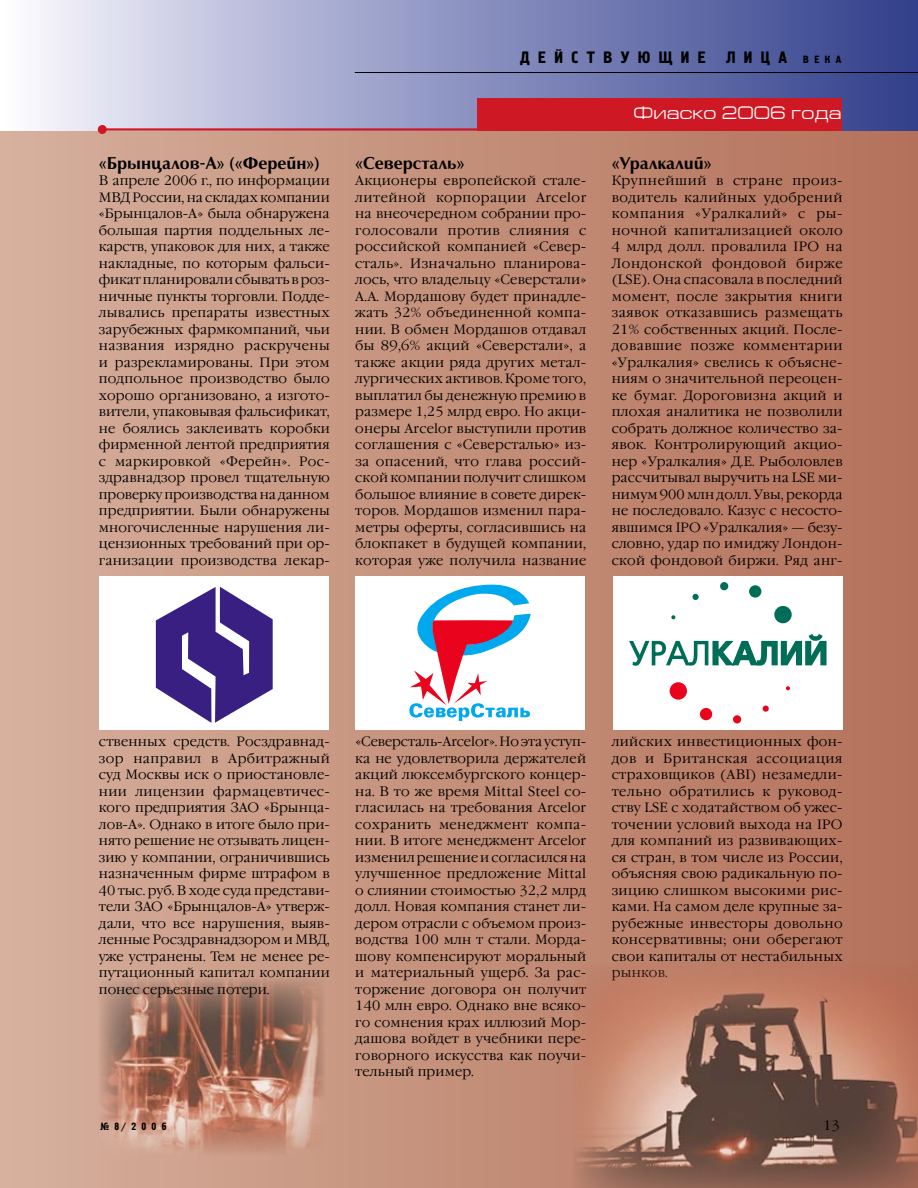
<style>
.page{position:relative;width:918px;height:1188px;background:#fff}
.page>*{position:absolute;margin:0;border:0;box-sizing:border-box;transform-origin:0 0}
.t1{font:18px "Europe Ext";color:#fff}
.t2{font:700 16.5px "Opium";color:#000}
.t3{font:16.5px "Hermes C";letter-spacing:.505em;color:#000}
.t4{font:300 13.5px/16.5px "Garamond C";letter-spacing:.02em;color:#000;text-align:justify}
.t5{font:10.5px "Hermes C";color:#000}
.s1{font-size:10.5px}
</style>
<div class="page">
<div style="left:0;top:0;width:918px;height:1188px;background:linear-gradient(to right,#d6b09d,#b3715a)"></div>
<img style="left:98px;top:978px;width:227px;height:178px">
<div style="left:0;top:0;width:918px;height:131px;background:linear-gradient(to right,#f6f4fd,#2d3c8a)"></div>
<div style="left:477px;top:98px;width:364px;height:33px;background:#ce1824"></div>
<hr style="left:102px;top:128px;width:375px;height:3px;background:#ce1824">
<div style="left:98px;top:125px;width:9px;height:9px;background:#ce1824;border-radius:50%"></div>
<div style="left:355px;top:576px;width:230px;height:153px;background:#fff"></div>
<svg style="left:409px;top:585px;width:122px;height:136px"></svg>
<div style="left:613px;top:576px;width:230px;height:153px;background:#fff"></div>
<svg style="left:629px;top:634px;width:198px;height:32px"></svg>
<div style="left:774px;top:606px;width:18px;height:17px;background:#006e57;border-radius:50%"></div>
<div style="left:749px;top:585px;width:12px;height:13px;background:#006e57;border-radius:50%"></div>
<div style="left:720px;top:582px;width:8px;height:8px;background:#006e57;border-radius:50%"></div>
<svg style="left:693px;top:594px;width:6px;height:6px"></svg>
<svg style="left:671px;top:615px;width:4px;height:4px"></svg>
<div style="left:670px;top:682px;width:17px;height:18px;background:#ea031d;border-radius:50%"></div>
<div style="left:700px;top:708px;width:12px;height:12px;background:#ea031d;border-radius:50%"></div>
<div style="left:733px;top:715px;width:8px;height:8px;background:#ea031d;border-radius:50%"></div>
<svg style="left:763px;top:706px;width:6px;height:6px"></svg>
<svg style="left:786px;top:686px;width:4px;height:4px"></svg>
<div style="left:99px;top:576px;width:230px;height:153px;background:#fff"></div>
<svg style="left:156px;top:587px;width:117px;height:136px"></svg>
<img style="left:573px;top:963px;width:345px;height:225px">
<hr style="left:355px;top:72px;width:563px;height:1px;background:#000">
<p class="t3" style="left:520px;top:48px;width:294px">ДЕЙСТВУЮЩИЕ лица <span class="s1">века</span></p>
<p class="t2" style="left:99px;top:152px;width:223px">«Брынцалов-А» («Ферейн»)</p>
<p class="t4" style="left:99px;top:173px;width:232px">В апреле 2 006 г., по информации МВД России, на складах компании «Брынцалов-А» была обнаружена большая партия поддельных ле&shy;карств, упаковок для них, а также накладные, по которым фальси&shy;фикатпланировалисбывать вроз&shy;ничные пункты торговли. Подде&shy;лывались препараты известных зарубежных фармкомпаний, чьи названия изрядно раскручены и разрекламированы. При этом подпольное производство было хорошо организовано, а изгото&shy;вители, упаковывая фальсификат, не боялись заклеивать коробки фирменной лентой предприятия с маркировкой «Ферейн». Рос&shy;здравнадзор провел тщательную проверкупроизводствана данном предприятии. Были обнаружены многочисленные нарушения ли&shy;цензионных требований при ор&shy;ганизации производства лекар-</p>
<p class="t2" style="left:355px;top:152px;width:111px">«Северсталь»</p>
<p class="t4" style="left:355px;top:173px;width:232px">Акционеры европейской стале&shy;литейной корпорации Arcelor на внеочередном собрании про&shy;голосовали против слияния с российской компанией «Север&shy;сталь». Изначально планирова&shy;лось, что владельцу «Северстали» А.А. Мордашову будет принадле&shy;жать 32 % объединенной компа&shy;нии. В обмен Мордашов отдавал бы 89,6% акций «Северстали», а также акции ряда других метал&shy;лургических активов. Кроме того, выплатил бы денежную премию в размере 1,25 млрд евро. Но акци&shy;онеры Arcelor выступили против соглашения с «Северсталью» из&shy;за опасений, что глава россий&shy;ской компании получит слишком большое влияние в совете дирек&shy;торов. Мордашов изменил пара&shy;метры оферты, согласившись на блокпакет в будущей компании, которая уже получила название</p>
<h1 class="t1" style="left:634px;top:104px;width:209px">Фиаско 2006 года</h1>
<p class="t2" style="left:612px;top:152px;width:101px">«Уралкалий»</p>
<p class="t4" style="left:612px;top:173px;width:232px">Крупнейший в стране произ&shy;водитель калийных удобрений компания «Уралкалий» с ры&shy;ночной капитализацией около 4 млрд долл. провалила IPO на Лондонской фондовой бирже (LSE). Она спасовала в последний момент, после закрытия книги заявок отказавшись размещать 21% собственных акций. После&shy;довавшие позже комментарии «Уралкалия» свелись к объясне&shy;ниям о значительной переоцен&shy;ке бумаг. Дороговизна акций и плохая аналитика не позволили собрать должное количество за&shy;явок. Контролирующий акцио&shy;нер «Уралкалия» Д.Е. Рыболовлев рассчитывал выручить на LSE ми&shy;нимум 900 млн долл. Увы, рекорда не последовало. Казус с несосто&shy;явшимся IPO «Уралкалия» — безу&shy;словно, удар по имиджу Лондон&shy;ской фондовой биржи. Ряд анг-</p>
<p class="t4" style="left:99px;top:734px;width:232px">ственных средств. Росздравнад&shy;зор направил в Арбитражный суд Москвы иск о приостановле&shy;нии лицензии фармацевтичес&shy;кого предприятия ЗАО «Брынца&shy;лов-А». Однако в итоге было при&shy;нято решение не отзывать лицен&shy;зию у компании, ограничившись назначенным фирме штрафом в 40 тыс. руб. В ходе суда представи&shy;тели ЗАО «Брынцалов-А» утверж&shy;дали, что все нарушения, выяв&shy;ленные Росздравнадзором и МВД, уже устранены. Тем не менее ре&shy;путационный капитал компании понес серьезные потери.</p>
<p class="t4" style="left:355px;top:734px;width:232px">«Северсталь-Arcelor». Ноэта уступ&shy;ка не удовлетворила держателей акций люксембургского концер&shy;на. В то же время Mittal Steel со&shy;гласилась на требования Arcelor сохранить менеджмент компа&shy;нии. В итоге менеджмент Arcelor изменилрешениеисогласилсяна улучшенное предложение Mittal о слиянии стоимостью 32 ,2 млрд долл. Новая компания станет ли&shy;дером отрасли с объемом произ&shy;водства 100 млн т стали. Морда&shy;шову компенсируют моральный и материальный ущерб. За рас&shy;торжение договора он получит 140 млн евро. Однако вне всяко&shy;го сомнения крах иллюзий Мор&shy;дашова войдет в учебники пере&shy;говорного искусства как поучи&shy;тельный пример.</p>
<p class="t4" style="left:612px;top:734px;width:232px">лийских инвестиционных фон&shy;дов и Британская ассоциация страховщиков (ABI) незамедли&shy;тельно обратились к руковод&shy;ству LSE с ходатайством об ужес&shy;точении условий выхода на IPO для компаний из развивающих&shy;ся стран, в том числе из России, объясняя свою радикальную по&shy;зицию слишком высокими рис&shy;ками. На самом деле крупные за&shy;рубежные инвесторы довольно консервативны; они оберегают свои капиталы от нестабильных рынков.</p>
<p class="t5" style="left:100px;top:1120px;width:68px">№8/2006</p>
<p class="t4" style="left:823px;top:1117px;width:16px">13</p>
</div>
